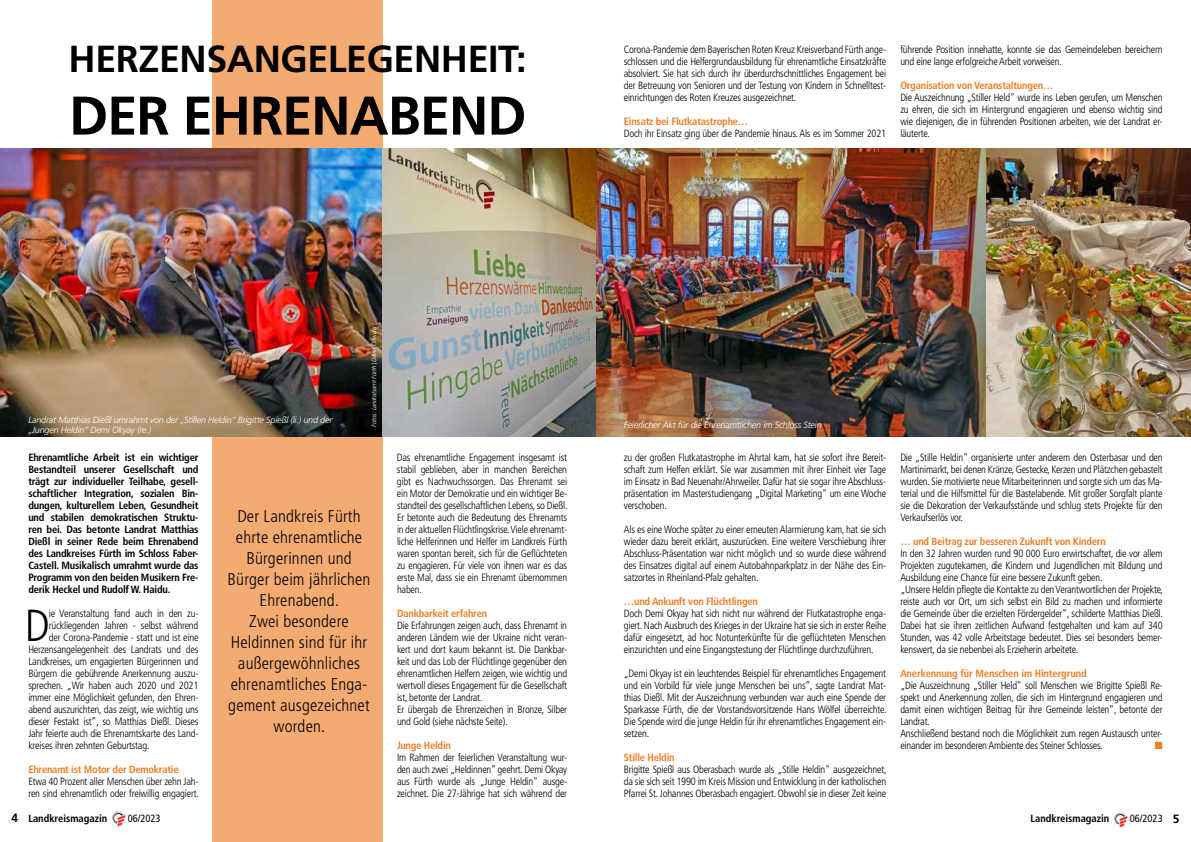
<style>
.page{position:relative;width:1191px;height:842px;background:#fff}
.page>*{position:absolute;margin:0;border:0;box-sizing:border-box;transform-origin:0 0}
.t1{font:700 54.4px "Frutiger LT Std";letter-spacing:-.02em;color:#000}
.t2{font:300 condensed 44.9px "Frutiger LT Std";color:#000}
.t3{font:700 37.7px "Frutiger LT Std";letter-spacing:-.01em;color:#000}
.t4{font:300 condensed 17px/21px "Frutiger LT Std";letter-spacing:.01em;color:#000;text-align:center}
.t5{font:300 condensed 10.5px/12px "Frutiger LT Std";letter-spacing:-.02em;color:#000;text-align:justify}
.t6{font:700 condensed 10.5px/12px "Frutiger LT Std";letter-spacing:-.02em;color:#000;text-align:justify}
.t7{font:700 condensed 10.5px "Frutiger LT Std";letter-spacing:-.02em;color:#ef7e26}
.t8{font:700 condensed 10.5px "Frutiger LT Std";color:#000}
.t9{font:condensed 10.5px "Frutiger LT Std";color:#000}
.t10{font:10.5px "Zapf Dingbats ITC";color:#ef7e26}
.t11{font:italic 300 9px/9.5px "Frutiger LT Std";letter-spacing:-.02em;color:#fff}
.t12{font:italic 300 6px "Frutiger LT Std";letter-spacing:-.02em;color:#fff}
.s1{font-stretch:normal;font-size:12px}
.s2{font-weight:700;font-stretch:normal;font-size:12px}
</style>
<div class="page">
<div style="left:213px;top:0;width:170px;height:842px;background:#f4ab72"></div>
<img style="left:0;top:149px;width:986px;height:288px">
<img style="left:986px;top:149px;width:205px;height:288px">
<img style="left:1114px;top:812px;width:13px;height:15px">
<img style="left:112px;top:812px;width:13px;height:14px">
<h3 class="t3" style="left:69px;top:37px;width:459px">HERZENSANGELEGENHEIT:</h3>
<h1 class="t1" style="left:69px;top:84px;width:459px">DER EHRENABEND</h1>
<p class="t5" style="left:624px;top:43px;width:264px">Corona-Pandemie dem Bayerischen Roten Kreuz Kreisverband Fürth ange&shy;schlossen und die Helfergrundausbildung für ehrenamtliche Einsatzkräfte absolviert. Sie hat sich durch ihr überdurchschnittliches Engagement bei der Betreuung von Senioren und der Testung von Kindern in Schnelltest&shy;einrichtungen des Roten Kreuzes ausgezeichnet.</p>
<p class="t7" style="left:624px;top:115px;width:126px">Einsatz bei Flutkatastrophe…</p>
<p class="t5" style="left:624px;top:127px;width:264px">Doch ihr Einsatz ging über die Pandemie hinaus. Als es im Sommer 2021</p>
<p class="t5" style="left:900px;top:43px;width:264px">führende Position innehatte, konnte sie das Gemeindeleben bereichern und eine lange erfolgreiche Arbeit vorweisen.</p>
<p class="t7" style="left:900px;top:79px;width:155px">Organisation von Veranstaltungen…</p>
<p class="t5" style="left:900px;top:91px;width:264px">Die Auszeichnung „Stiller Held" wurde ins Leben gerufen, um Menschen zu ehren, die sich im Hintergrund engagieren und ebenso wichtig sind wie diejenigen, die in führenden Positionen arbeiten, wie der Landrat er&shy;läuterte.</p>
<p class="t11" style="left:28px;top:415px;width:305px">Landrat Matthias Dießl umrahmt von der „Stillen Heldin” Brigitte Spießl (li.) und der „Jungen Heldin” Demi Okyay (re.)</p>
<p class="t12" style="left:371px;top:427px;width:101px;rotate:-90deg">Fotos: Landratsamt Fürth | David Oßwald</p>
<p class="t6" style="left:28px;top:451px;width:172px">Ehrenamtliche Arbeit ist ein wichtiger Bestandteil unserer Gesellschaft und trägt zur individueller Teilhabe, gesell&shy;schaftlicher Integration, sozialen Bin&shy;dungen, kulturellem Leben, Gesundheit und stabilen demokratischen Struktu&shy;ren bei. Das betonte Landrat Matthias Dießl in seiner Rede beim Ehrenabend des Landkreises Fürth im Schloss Faber-Castell. Musikalisch umrahmt wurde das Programm von den beiden Musikern Fre&shy;derik Heckel und Rudolf W. Haidu.</p>
<h2 class="t2" style="left:25px;top:600px;width:26px">D</h2>
<p class="t5" style="left:49px;top:607px;width:151px">ie Veranstaltung fand auch in den zu-</p>
<p class="t5" style="left:49px;top:619px;width:151px">rückliegenden Jahren - selbst während</p>
<p class="t5" style="left:49px;top:631px;width:151px">der Corona-Pandemie - statt und ist eine</p>
<p class="t5" style="left:28px;top:643px;width:172px">Herzensangelegenheit des Landrats und des</p>
<p class="t5" style="left:28px;top:655px;width:172px">Landkreises, um engagierten Bürgerinnen und</p>
<p class="t5" style="left:28px;top:667px;width:172px">Bürgern die gebührende Anerkennung auszu-</p>
<p class="t5" style="left:28px;top:679px;width:172px">sprechen. „Wir haben auch 2020 und 2021</p>
<p class="t5" style="left:28px;top:691px;width:172px">immer eine Möglichkeit gefunden, den Ehren-</p>
<p class="t5" style="left:28px;top:703px;width:172px">abend auszurichten, das zeigt, wie wichtig uns</p>
<p class="t5" style="left:28px;top:715px;width:172px">dieser Festakt ist”, so Matthias Dießl. Dieses</p>
<p class="t5" style="left:28px;top:727px;width:172px">Jahr feierte auch die Ehrenamtskarte des Land-</p>
<p class="t5" style="left:28px;top:739px;width:123px">kreises ihren zehnten Geburtstag.</p>
<p class="t7" style="left:28px;top:763px;width:152px">Ehrenamt ist Motor der Demokratie</p>
<p class="t5" style="left:28px;top:775px;width:172px">Etwa 40 Prozent aller Menschen über zehn Jah&shy;ren sind ehrenamtlich oder freiwillig engagiert.</p>
<h3 class="t4" style="left:228px;top:505px;width:144px">Der Landkreis Fürth ehrte ehrenamtliche<br>Bürgerinnen und<br>Bürger beim jährlichen<br>Ehrenabend.<br>Zwei besondere<br>Heldinnen sind für ihr außergewöhnliches ehrenamtliches Enga&shy;gement ausgezeichnet worden.</h3>
<p class="t5" style="left:397px;top:451px;width:172px">Das ehrenamtliche Engagement insgesamt ist stabil geblieben, aber in manchen Bereichen gibt es Nachwuchssorgen. Das Ehrenamt sei ein Motor der Demokratie und ein wichtiger Be&shy;standteil des gesellschaftlichen Lebens, so Dießl.<br>Er betonte auch die Bedeutung des Ehrenamts in der aktuellen Flüchtlingskrise. Viele ehrenamt&shy;liche Helferinnen und Helfer im Landkreis Fürth waren spontan bereit, sich für die Geflüchteten zu engagieren. Für viele von ihnen war es das erste Mal, dass sie ein Ehrenamt übernommen haben.</p>
<p class="t7" style="left:397px;top:607px;width:92px">Dankbarkeit erfahren</p>
<p class="t5" style="left:397px;top:619px;width:172px;text-align:left">Die Erfahrungen zeigen auch, dass Ehrenamt in anderen Ländern wie der Ukraine nicht veran&shy;kert und dort kaum bekannt ist. Die Dankbar&shy;keit und das Lob der Flüchtlinge gegenüber den ehrenamtlichen Helfern zeigen, wie wichtig und wertvoll dieses Engagement für die Gesellschaft ist, betonte der Landrat.<br>Er übergab die Ehrenzeichen in Bronze, Silber und Gold (siehe nächste Seite).</p>
<p class="t7" style="left:397px;top:739px;width:56px">Junge Heldin</p>
<p class="t5" style="left:397px;top:751px;width:172px">Im Rahmen der feierlichen Veranstaltung wur&shy;den auch zwei „Heldinnen” geehrt. Demi Okyay aus Fürth wurde als „Junge Heldin" ausge&shy;zeichnet. Die 27-Jährige hat sich während der</p>
<p class="t11" style="left:624px;top:420px;width:199px">Feierlicher Akt für die Ehrenamtlichen im Schloss Stein</p>
<p class="t5" style="left:624px;top:451px;width:264px">zu der großen Flutkatastrophe im Ahrtal kam, hat sie sofort ihre Bereit&shy;schaft zum Helfen erklärt. Sie war zusammen mit ihrer Einheit vier Tage im Einsatz in Bad Neuenahr/Ahrweiler. Dafür hat sie sogar ihre Abschluss&shy;präsentation im Masterstudiengang „Digital Marketing" um eine Woche verschoben.</p>
<p class="t5" style="left:624px;top:523px;width:264px">Als es eine Woche später zu einer erneuten Alarmierung kam, hat sie sich wieder dazu bereit erklärt, auszurücken. Eine weitere Verschiebung ihrer Abschluss-Präsentation war nicht möglich und so wurde diese während des Einsatzes digital auf einem Autobahnparkplatz in der Nähe des Ein&shy;satzortes in Rheinland-Pfalz gehalten.</p>
<p class="t7" style="left:624px;top:595px;width:136px">…und Ankunft von Flüchtlingen</p>
<p class="t5" style="left:624px;top:607px;width:264px">Doch Demi Okyay hat sich nicht nur während der Flutkatastrophe enga&shy;giert. Nach Ausbruch des Krieges in der Ukraine hat sie sich in erster Reihe dafür eingesetzt, ad hoc Notunterkünfte für die geflüchteten Menschen einzurichten und eine Eingangstestung der Flüchtlinge durchzuführen.</p>
<p class="t5" style="left:624px;top:667px;width:264px">„Demi Okyay ist ein leuchtendes Beispiel für ehrenamtliches Engagement und ein Vorbild für viele junge Menschen bei uns”, sagte Landrat Mat&shy;thias Dießl. Mit der Auszeichnung verbunden war auch eine Spende der Sparkasse Fürth, die der Vorstandsvorsitzende Hans Wölfel überreichte.<br>Die Spende wird die junge Heldin für ihr ehrenamtliches Engagement ein&shy;setzen.</p>
<p class="t7" style="left:624px;top:751px;width:52px">Stille Heldin</p>
<p class="t5" style="left:624px;top:763px;width:264px">Brigitte Spießl aus Oberasbach wurde als „Stille Heldin" ausgezeichnet, da sie sich seit 1990 im Kreis Mission und Entwicklung in der katholischen Pfarrei St. Johannes Oberasbach engagiert. Obwohl sie in dieser Zeit keine</p>
<p class="t5" style="left:900px;top:451px;width:264px">Die „Stille Heldin" organisierte unter anderem den Osterbasar und den Martinimarkt, bei denen Kränze, Gestecke, Kerzen und Plätzchen gebastelt wurden. Sie motivierte neue Mitarbeiterinnen und sorgte sich um das Ma&shy;terial und die Hilfsmittel für die Bastelabende. Mit großer Sorgfalt plante sie die Dekoration der Verkaufsstände und schlug stets Projekte für den Verkaufserlös vor.</p>
<p class="t7" style="left:900px;top:535px;width:207px">… und Beitrag zur besseren Zukunft von Kindern</p>
<p class="t5" style="left:900px;top:547px;width:264px;text-align:left">In den 32 Jahren wurden rund 90 000 Euro erwirtschaftet, die vor allem Projekten zugutekamen, die Kindern und Jugendlichen mit Bildung und Ausbildung eine Chance für eine bessere Zukunft geben.<br>„Unsere Heldin pflegte die Kontakte zu den Verantwortlichen der Projekte, reiste auch vor Ort, um sich selbst ein Bild zu machen und informierte die Gemeinde über die erzielten Fördergelder”, schilderte Matthias Dießl.<br>Dabei hat sie ihren zeitlichen Aufwand festgehalten und kam auf 340<br>Stunden, was 42 volle Arbeitstage bedeutet. Dies sei besonders bemer&shy;kenswert, da sie nebenbei als Erzieherin arbeitete.</p>
<p class="t7" style="left:900px;top:667px;width:188px">Anerkennung für Menschen im Hintergrund</p>
<p class="t5" style="left:900px;top:679px;width:264px;text-align:left">„Die Auszeichnung „Stiller Held" soll Menschen wie Brigitte Spießl Re&shy;spekt und Anerkennung zollen, die sich im Hintergrund engagieren und damit einen wichtigen Beitrag für ihre Gemeinde leisten”, betonte der Landrat.<br>Anschließend bestand noch die Möglichkeit zum regen Austausch unter&shy;einander im besonderen Ambiente des Steiner Schlosses.</p>
<p class="t10" style="left:1154px;top:740px;width:9px">■</p>
<p class="t8" style="left:11px;top:812px;width:97px"><span class="s1">4</span> Landkreismagazin</p>
<p class="t9" style="left:128px;top:812px;width:34px">06/2023</p>
<p class="t8" style="left:1030px;top:812px;width:80px">Landkreismagazin</p>
<p class="t9" style="left:1129px;top:813px;width:51px">06/2023 <span class="s2">5</span></p>
</div>
